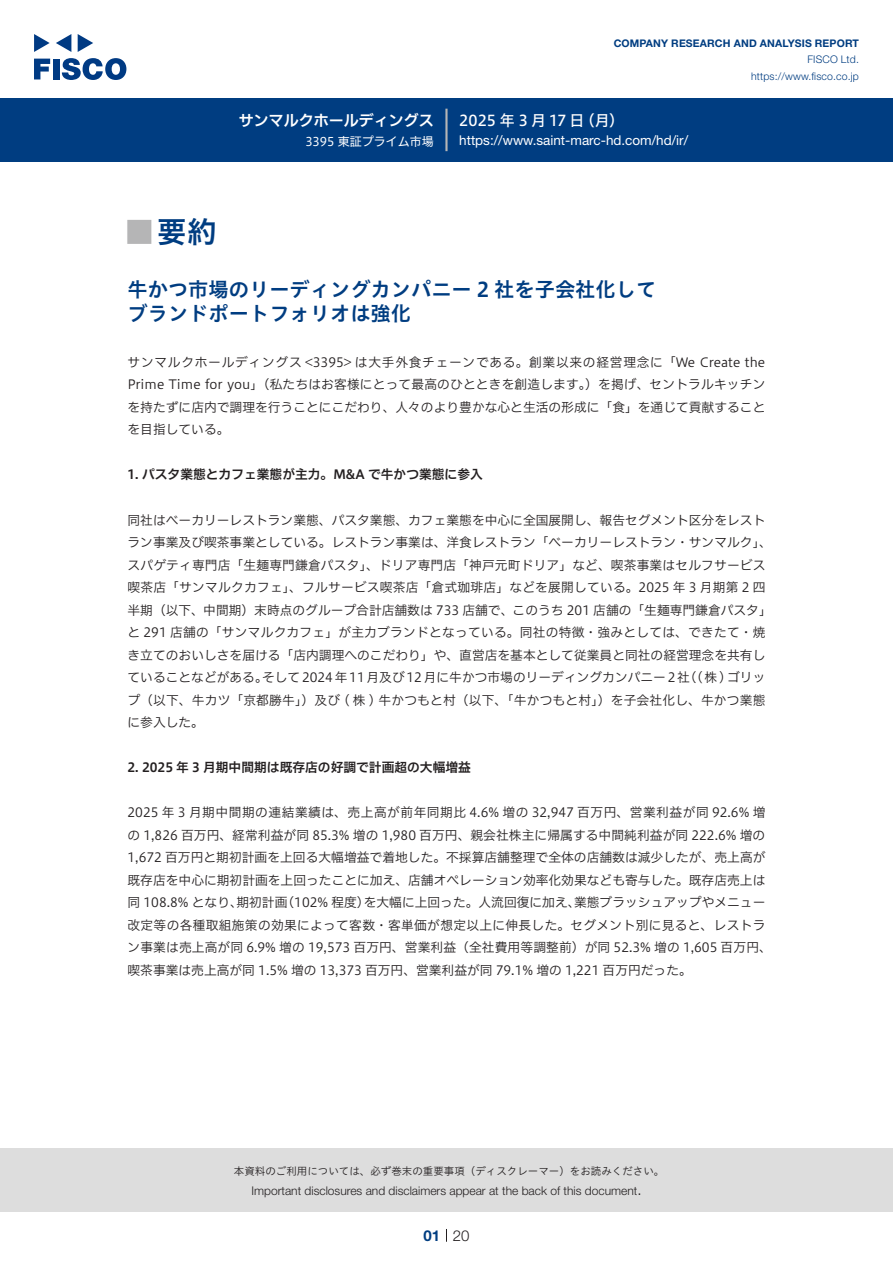
<style>
.page{position:relative;width:893px;height:1263px;background:#fff}
.page>*{position:absolute;margin:0;border:0;box-sizing:border-box;transform-origin:0 0}
.t1{font:30px "Hiragino UD Sans Std N W6";color:#003d81}
.t2{font:24px "Hiragino UD Sans Std N W6";color:#b5b5b6}
.t3{font:20.25px/24px "Hiragino UD Sans Std W6";color:#003d81}
.t4{font:15px "Hiragino UD Sans F Std N W5";letter-spacing:.005em;color:#fff}
.t5{font:15px "Hiragino UD Sans F Std N W6";color:#fff}
.t6{font:300 15px "Helvetica Neue LT Std";color:#231f20}
.t7{font:700 15px "Helvetica Neue LT Std";color:#003d81}
.t8{font:13.5px "Helvetica Neue LT Std";color:#fff}
.t9{font:12.75px/22.5px "Hiragino UD Sans F Std N W3";color:#231f20}
.t10{font:12.75px "Hiragino UD Sans F Std N W6";color:#231f20}
.t11{font:12.75px "Hiragino UD Sans F Std N W3";letter-spacing:.02em;color:#231f20}
.t12{font:300 12px "Helvetica Neue LT Std";color:#231f20}
.t13{font:12px "Hiragino UD Sans F Std N W4";color:#fff}
.t14{font:10.5px "Hiragino UD Sans Std W3";color:#231f20}
.t15{font:700 10.5px "Helvetica Neue LT Std";letter-spacing:.015em;color:#003d81}
.t16{font:300 10.5px/16.5px "Helvetica Neue LT Std";letter-spacing:.015em;color:#003d81;text-align:right}
</style>
<div class="page">
<div style="left:0;top:1148px;width:893px;height:64px;background:#ddd"></div>
<svg style="left:34px;top:59px;width:16px;height:20px"></svg>
<div style="left:53px;top:59px;width:6px;height:20px;background:#003a83"></div>
<svg style="left:62px;top:58px;width:64px;height:22px"></svg>
<svg style="left:34px;top:34px;width:16px;height:18px"></svg>
<svg style="left:78px;top:34px;width:15px;height:18px"></svg>
<svg style="left:56px;top:34px;width:15px;height:18px"></svg>
<div style="left:0;top:98px;width:893px;height:64px;background:#003d81"></div>
<hr style="left:445px;top:109px;width:3px;height:42px;background:#b5b5b6">
<svg style="left:446px;top:1229px;width:1px;height:13px"></svg>
<p class="t5" style="left:239px;top:109px;width:197px">サンマルクホールディングス</p>
<p class="t13" style="left:305px;top:132px;width:130px">3395 東証プライム市場</p>
<p class="t15" style="left:614px;top:37px;width:247px">COMPANY RESEARCH AND ANALYSIS REPORT</p>
<p class="t16" style="left:751px;top:51px;width:109px">FISCO Ltd. https://www.fisco.co j p.</p>
<p class="t4" style="left:459px;top:109px;width:127px">2025 年 3 月 17 日</p>
<p class="t4" style="left:580px;top:109px;width:46px">（月(</p>
<p class="t8" style="left:459px;top:132px;width:231px">https://www.saint-marc-hd.com/ h d /i r/</p>
<h1 class="t1" style="left:157px;top:209px;width:61px">要約</h1>
<h2 class="t2" style="left:128px;top:213px;width:25px">█</h2>
<h3 class="t3" style="left:128px;top:276px;width:530px">牛かつ市場のリーディングカンパニー 2 社を子会社化してブランドポートフォリオは強化</h3>
<p class="t9" style="left:128px;top:350px;width:639px;text-align:justify">サンマルクホールディングス &lt;3395&gt; は大手外食チェーンである。創業以来の経営理念に「We Create the Prime Time for you」（私たちはお客様にとって最高のひとときを創造します。）を掲げ、セントラルキッチンを持たずに店内で調理を行うことにこだわり、人々のより豊かな心と生活の形成に「食」を通じて貢献することを目指している。</p>
<p class="t10" style="left:128px;top:465px;width:357px">1. パスタ業態とカフェ業態が主力。M&amp;A で牛かつ業態に参入</p>
<p class="t9" style="left:128px;top:508px;width:639px">同社はベーカリーレストラン業態、パスタ業態、カフェ業態を中心に全国展開し、報告セグメント区分をレスト</p>
<p class="t9" style="left:128px;top:530px;width:646px">ラン事業及び喫茶事業としている。レストラン事業は、洋食レストラン「ベーカリーレストラン・サンマルク、「</p>
<p class="t9" style="left:128px;top:553px;width:640px">スパゲティ専門店「生麺専門鎌倉パスタ」、ドリア専門店「神戸元町ドリア」など、喫茶事業はセルフサービス</p>
<p class="t9" style="left:128px;top:575px;width:639px">喫茶店「サンマルクカフェ」、フルサービス喫茶店「倉式珈琲店」などを展開している。2025 年 3 月期第 2 四</p>
<p class="t9" style="left:128px;top:598px;width:646px">半期（以下、中間期）末時点のグループ合計店舗数は 733 店舗で、このうち 201 店舗の「生麺専門鎌倉パスタ「</p>
<p class="t11" style="left:128px;top:623px;width:639px">と 291 店舗の「サンマルクカフェ」が主力ブランドとなっている。同社の特徴・強みとしては、できたて・焼</p>
<p class="t9" style="left:128px;top:643px;width:639px">き立てのおいしさを届ける「店内調理へのこだわり」や、直営店を基本として従業員と同社の経営理念を共有し</p>
<p class="t9" style="left:684px;top:665px;width:83px">（( 株) ゴリッ</p>
<p class="t9" style="left:128px;top:665px;width:639px">ていることなどがある。<br>プ（以下、牛カツ「京都勝牛」）及び ( 株 ) 牛かつもと村（以下、「牛かつもと村」）を子会社化し、牛かつ業態に参入した。</p>
<p class="t10" style="left:128px;top:757px;width:345px">2. 2025 年 3 月期中間期は既存店の好調で計画超の大幅増益</p>
<p class="t9" style="left:128px;top:800px;width:639px;text-align:right">2025 年 3 月期中間期の連結業績は、売上高が前年同期比 4.6% 増の 32,947 百万円、営業利益が同 92.6% 増の 1,826 百万円、経常利益が同 85.3% 増の 1,980 百万円、親会社株主に帰属する中間純利益が同 222.6% 増の1,672 百万円と期初計画を上回る大幅増益で着地した。不採算店舗整理で全体の店舗数は減少したが、売上高が既存店を中心に期初計画を上回ったことに加え、店舗オペレーション効率化効果なども寄与した。既存店売上は業態ブラッシュアップやメニュー</p>
<p class="t9" style="left:262px;top:665px;width:429px">そして2024 年 11 月及び 12 月に牛かつ市場のリーディングカンパニー 2 社</p>
<p class="t9" style="left:364px;top:890px;width:218px">を大幅に上回った。人流回復に加え、</p>
<p class="t9" style="left:281px;top:890px;width:90px">（102% 程度）</p>
<p class="t9" style="left:236px;top:890px;width:52px">期初計画</p>
<p class="t9" style="left:128px;top:890px;width:646px">同 108.8% となり、<br>改定等の各種取組施策の効果によって客数・客単価が想定以上に伸長した。セグメント別に見ると、レストラン事業は売上高が同 6.9% 増の 19,573 百万円、営業利益（全社費用等調整前）が同 52.3% 増の 1,605 百万円、喫茶事業は売上高が同 1.5% 増の 13,373 百万円、営業利益が同 79.1% 増の 1,221 百万円だった。</p>
<p class="t14" style="left:234px;top:1163px;width:432px">本資料のご利用については、必ず巻末の重要事項（ディスクレーマー）をお読みください。</p>
<p class="t6" style="left:637px;top:1180px;width:6px">.</p>
<p class="t12" style="left:251px;top:1183px;width:387px">Important disclosures and disclaimers appear at the back of this document</p>
<p class="t7" style="left:423px;top:1226px;width:18px">01</p>
<p class="t6" style="left:453px;top:1226px;width:18px">20</p>
</div>
